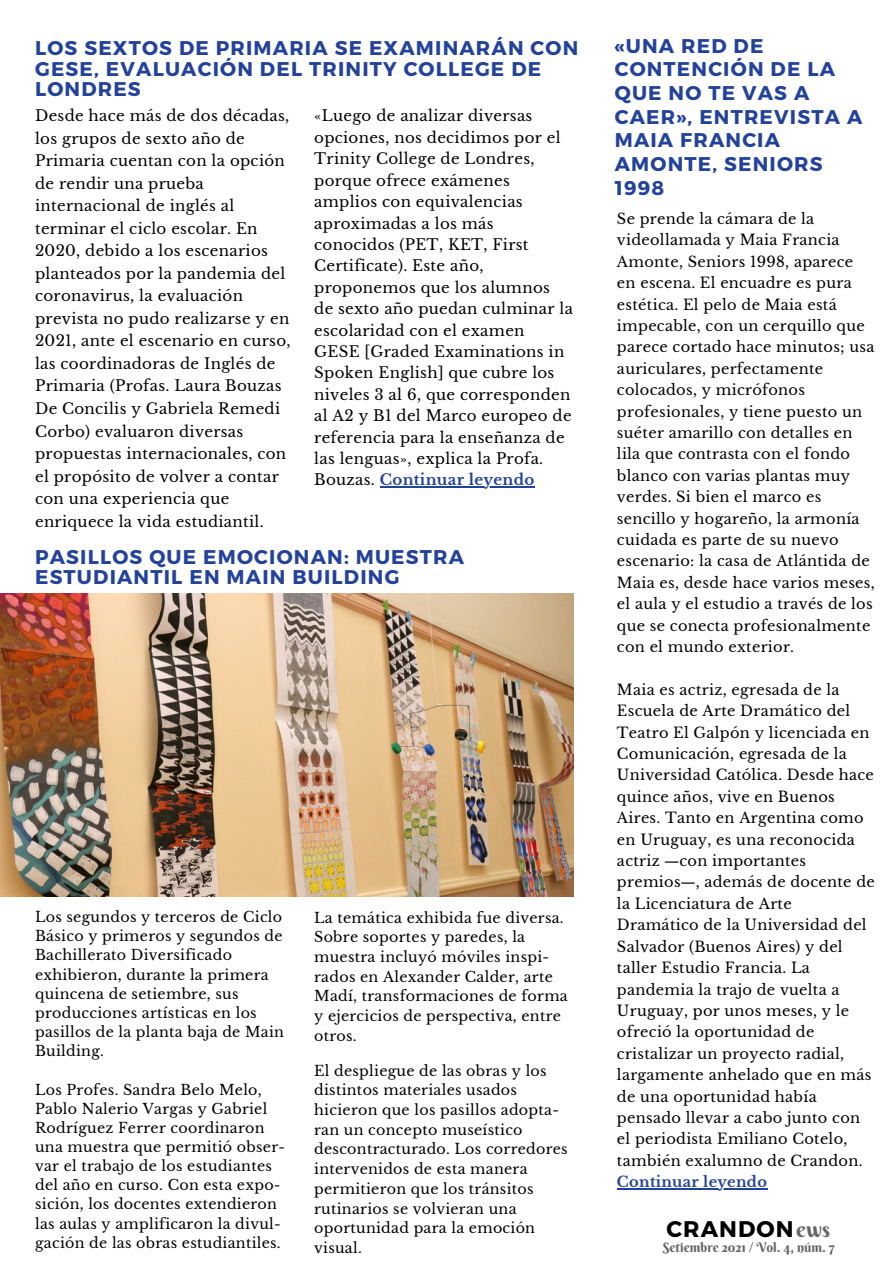
<style>
.page{position:relative;width:894px;height:1264px;background:#fff}
.page>*{position:absolute;margin:0;border:0;box-sizing:border-box;transform-origin:0 0}
.t1{font:700 22.65px "Montserrat";letter-spacing:.05em;color:#000}
.t2{font:700 19.8px/23.7px "Montserrat";letter-spacing:.06em;color:#23429c}
.t3{font:15px/22.5px "Libre Baskerville";letter-spacing:.02em;color:#000}
.t4{font:14.55px/21.5px "Libre Baskerville";letter-spacing:.02em;color:#000}
.t5{font:14.25px/19.2px "Libre Baskerville";letter-spacing:.02em;color:#000}
.t6{font:13.2px "Berkshire Swash";color:#666}
.s1{font-weight:700;color:#23429c}
.s2{font-family:"Noto Sans"}
.s3{font-family:"Berkshire Swash";font-weight:400;font-size:21.3px;color:#666}
</style>
<div class="page">
<img style="left:1px;top:594px;width:572px;height:303px">
<hr style="left:616px;top:1188px;width:151px;height:1px;background:#23429c">
<hr style="left:380px;top:486px;width:154px;height:1px;background:#23429c">
<p class="t2" style="left:35px;top:37px;width:544px;line-height:20.2px">LOS SEXTOS DE PRIMARIA SE EXAMINARÁN CON<br>GESE, EVALUACIÓN DEL TRINITY COLLEGE DE<br>LONDRES</p>
<p class="t3" style="left:35px;top:105px;width:257px">Desde hace más de dos décadas, los grupos de sexto año de<br>Primaria cuentan con la opción de rendir una prueba internacional de inglés al terminar el ciclo escolar. En<br>2020, debido a los escenarios planteados por la pandemia del coronavirus, la evaluación prevista no pudo realizarse y en<br>2021, ante el escenario en curso, las coordinadoras de Inglés de<br>Primaria (Profas. Laura Bouzas<br>De Concilis y Gabriela Remedi<br>Corbo) evaluaron diversas propuestas internacionales, con el propósito de volver a contar con una experiencia que enriquece la vida estudiantil.</p>
<p class="t3" style="left:314px;top:105px;width:260px;line-height:21.5px">«Luego de analizar diversas opciones, nos decidimos por el<br>Trinity College de Londres, porque ofrece exámenes amplios con equivalencias aproximadas a los más conocidos (PET, KET, First<br>Certificate). Este año, proponemos que los alumnos<br>de sexto año puedan culminar la escolaridad con el examen<br>GESE [Graded Examinations in<br>Spoken English] que cubre los niveles 3 al 6, que corresponden al A2 y B1 del Marco europeo de referencia para la enseñanza de las lenguas», explica la Profa.<br>Bouzas. <span class="s1">Continuar leyendo</span></p>
<p class="t2" style="left:35px;top:546px;width:430px;line-height:20.2px">PASILLOS QUE EMOCIONAN: MUESTRA<br>ESTUDIANTIL EN MAIN BUILDING</p>
<p class="t5" style="left:35px;top:907px;width:250px">Los segundos y terceros de Ciclo<br>Básico y primeros y segundos de<br>Bachillerato Diversificado exhibieron, durante la primera quincena de setiembre, sus producciones artísticas en los pasillos de la planta baja de Main<br>Building.</p>
<p class="t5" style="left:35px;top:1079px;width:251px">Los Profes. Sandra Belo Melo,<br>Pablo Nalerio Vargas y Gabriel<br>Rodríguez Ferrer coordinaron una muestra que permitió obser&shy;var el trabajo de los estudiantes del año en curso. Con esta expo&shy;sición, los docentes extendieron las aulas y amplificaron la divul&shy;gación de las obras estudiantiles.</p>
<p class="t5" style="left:314px;top:907px;width:255px;line-height:19.6px">La temática exhibida fue diversa.<br>Sobre soportes y paredes, la muestra incluyó móviles inspi&shy;rados en Alexander Calder, arte<br>Madí, transformaciones de forma y ejercicios de perspectiva, entre otros.</p>
<p class="t5" style="left:314px;top:1060px;width:255px;line-height:19.6px">El despliegue de las obras y los distintos materiales usados hicieron que los pasillos adopta&shy;ran un concepto museístico descontracturado. Los corredores intervenidos de esta manera permitieron que los tránsitos rutinarios se volvieran una oportunidad para la emoción visual.</p>
<p class="t2" style="left:614px;top:33px;width:249px">«UNA RED DE<br>CONTENCIÓN DE LA<br>QUE NO TE VAS A<br>CAER», ENTREVISTA A<br>MAIA FRANCIA<br>AMONTE, SENIORS<br>1998</p>
<p class="t4" style="left:616px;top:208px;width:259px">Se prende la cámara de la videollamada y Maia Francia<br>Amonte, Seniors 1998, aparece en escena. El encuadre es pura estética. El pelo de Maia está impecable, con un cerquillo que parece cortado hace minutos; usa auriculares, perfectamente colocados, y micrófonos profesionales, y tiene puesto un suéter amarillo con detalles en lila que contrasta con el fondo blanco con varias plantas muy verdes. Si bien el marco es sencillo y hogareño, la armonía cuidada es parte de su nuevo escenario: la casa de Atlántida de<br>Maia es, desde hace varios meses, el aula y el estudio a través de los que se conecta profesionalmente con el mundo exterior.</p>
<p class="t4" style="left:616px;top:679px;width:259px">Maia es actriz, egresada de la<br>Escuela de Arte Dramático del<br>Teatro El Galpón y licenciada en<br>Comunicación, egresada de la<br>Universidad Católica. Desde hace quince años, vive en Buenos<br>Aires. Tanto en Argentina como en Uruguay, es una reconocida actriz <span class="s2">―</span>con importantes premios<span class="s2">―</span>, además de docente de la Licenciatura de Arte<br>Dramático de la Universidad del<br>Salvador (Buenos Aires) y del taller Estudio Francia. La pandemia la trajo de vuelta a<br>Uruguay, por unos meses, y le ofreció la oportunidad de cristalizar un proyecto radial, largamente anhelado que en más de una oportunidad había pensado llevar a cabo junto con el periodista Emiliano Cotelo, también exalumno de Crandon.<br><span class="s1">Continuar leyendo</span></p>
<p class="t1" style="left:666px;top:1214px;width:165px">CRANDON<span class="s3">ews</span></p>
<p class="t6" style="left:662px;top:1238px;width:174px">Setiembre 2021 / Vol. 4, núm. 7</p>
</div>
